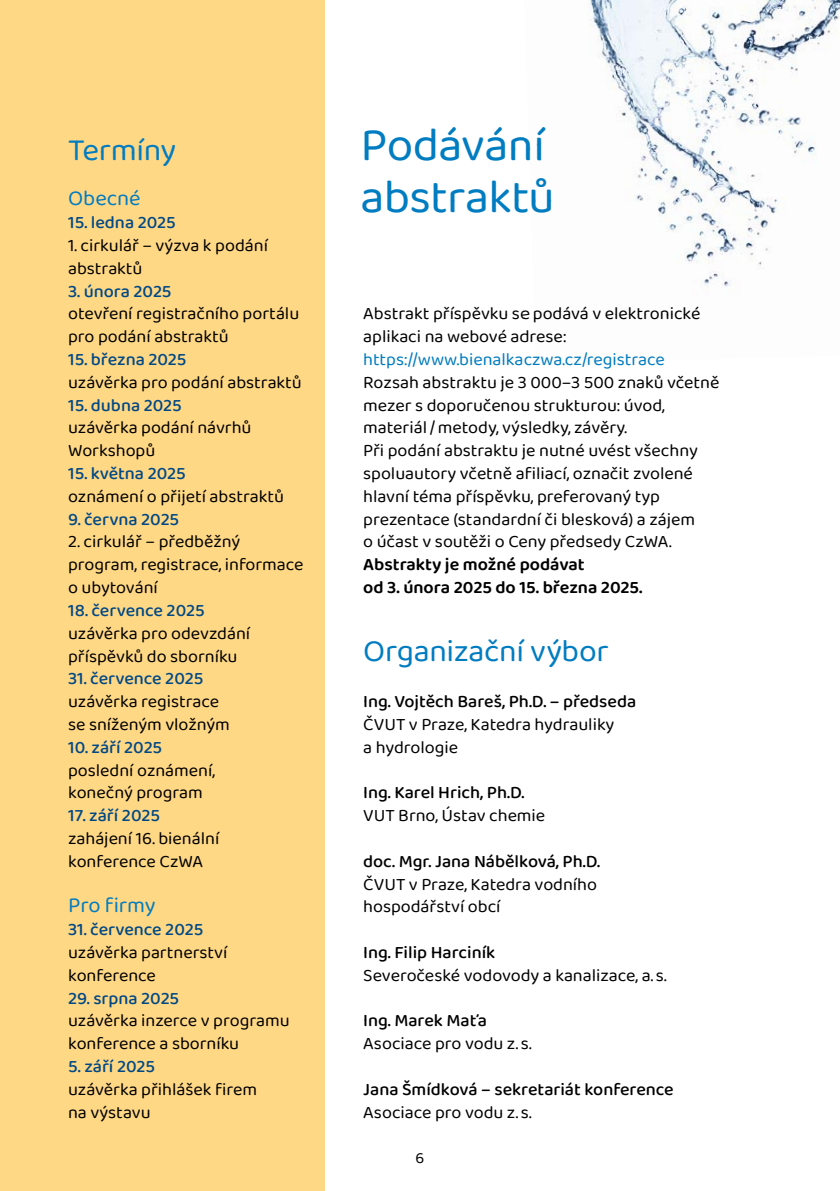
<style>
.page{position:relative;width:840px;height:1191px;background:#fff}
.page>*{position:absolute;margin:0;border:0;box-sizing:border-box;transform-origin:0 0}
.t1{font:48px/52px "Baloo Chettan 2";letter-spacing:-.015em;color:#007cc1}
.t2{font:32px "Baloo Chettan 2";letter-spacing:-.01em;color:#007cc1}
.t3{font:22px "Baloo Chettan 2";letter-spacing:-.005em;color:#007cc1}
.t4{font:18px/22.8px "Baloo Chettan 2";color:#000}
.t5{font:500 18px "Baloo Chettan 2";letter-spacing:-.005em;color:#004884}
.t6{font:500 18px "Baloo Chettan 2";color:#000}
.t7{font:600 18px/22.8px "Baloo Chettan 2";color:#000}
.t8{font:18px "Baloo Chettan 2";color:#007cc1}
.t9{font:16px "Baloo Chettan 2";color:#000}
</style>
<div class="page">
<div style="left:0;top:0;width:325px;height:1191px;background:#ffd885"></div>
<img style="left:588px;top:0;width:251px;height:287px">
<h2 class="t2" style="left:68px;top:127px;width:110px">Termíny</h2>
<p class="t3" style="left:68px;top:183px;width:74px">Obecné</p>
<p class="t5" style="left:68px;top:209px;width:109px">15. ledna 2025</p>
<p class="t4" style="left:68px;top:233px;width:201px">1. cirkulář – výzva k podání abstraktů</p>
<p class="t5" style="left:68px;top:278px;width:105px">3. února 2025</p>
<p class="t4" style="left:68px;top:302px;width:232px">otevření registračního portálu pro podání abstraktů</p>
<p class="t5" style="left:68px;top:346px;width:120px">15. března 2025</p>
<p class="t4" style="left:68px;top:370px;width:235px">uzávěrka pro podání abstraktů</p>
<p class="t5" style="left:68px;top:392px;width:115px">15. dubna 2025</p>
<p class="t4" style="left:68px;top:416px;width:185px">uzávěrka podání návrhů<br>Workshopů</p>
<p class="t5" style="left:68px;top:460px;width:119px">15. května 2025</p>
<p class="t4" style="left:68px;top:484px;width:217px">oznámení o přijetí abstraktů</p>
<p class="t5" style="left:68px;top:506px;width:112px">9. června 2025</p>
<p class="t4" style="left:68px;top:530px;width:237px">2. cirkulář – předběžný program, registrace, informace o ubytování</p>
<p class="t5" style="left:68px;top:597px;width:138px">18. července 2025</p>
<p class="t4" style="left:68px;top:621px;width:183px">uzávěrka pro odevzdání příspěvků do sborníku</p>
<p class="t5" style="left:68px;top:666px;width:137px">31. července 2025</p>
<p class="t4" style="left:68px;top:690px;width:163px">uzávěrka registrace se sníženým vložným</p>
<p class="t5" style="left:68px;top:734px;width:96px">10. září 2025</p>
<p class="t4" style="left:68px;top:758px;width:148px">poslední oznámení, konečný program</p>
<p class="t5" style="left:68px;top:802px;width:93px">17. září 2025</p>
<p class="t4" style="left:68px;top:826px;width:153px">zahájení 16. bienální konference CzWA</p>
<p class="t3" style="left:68px;top:890px;width:89px">Pro firmy</p>
<p class="t5" style="left:68px;top:916px;width:137px">31. července 2025</p>
<p class="t4" style="left:68px;top:940px;width:161px">uzávěrka partnerství konference</p>
<p class="t5" style="left:68px;top:985px;width:113px">29. srpna 2025</p>
<p class="t4" style="left:68px;top:1009px;width:223px">uzávěrka inzerce v programu konference a sborníku</p>
<p class="t5" style="left:68px;top:1053px;width:88px">5. září 2025</p>
<p class="t4" style="left:68px;top:1077px;width:190px">uzávěrka přihlášek firem na výstavu</p>
<h1 class="t1" style="left:360px;top:118px;width:196px">Podávání abstraktů</h1>
<p class="t4" style="left:363px;top:302px;width:338px">Abstrakt příspěvku se podává v elektronické aplikaci na webové adrese:</p>
<p class="t8" style="left:363px;top:346px;width:303px">https://www.bienalkaczwa.cz/registrace</p>
<p class="t4" style="left:363px;top:370px;width:357px">Rozsah abstraktu je 3 000–3 500 znaků včetně mezer s doporučenou strukturou: úvod, materiál / metody, výsledky, závěry.<br>Při podání abstraktu je nutné uvést všechny spoluautory včetně afiliací, označit zvolené hlavní téma příspěvku, preferovaný typ prezentace (standardní či blesková) a zájem<br>o účast v soutěži o Ceny předsedy CzWA.</p>
<p class="t7" style="left:363px;top:553px;width:281px">Abstrakty je možné podávat<br>od 3. února 2025 do 15. března 2025.</p>
<h2 class="t2" style="left:363px;top:629px;width:247px">Organizační výbor</h2>
<p class="t6" style="left:363px;top:688px;width:274px">Ing. Vojtěch Bareš, Ph.D. – předseda</p>
<p class="t4" style="left:363px;top:712px;width:252px">ČVUT v Praze, Katedra hydrauliky a hydrologie</p>
<p class="t6" style="left:363px;top:779px;width:163px">Ing. Karel Hrich, Ph.D.</p>
<p class="t4" style="left:363px;top:803px;width:183px">VUT Brno, Ústav chemie</p>
<p class="t6" style="left:363px;top:848px;width:238px">doc. Mgr. Jana Nábělková, Ph.D.</p>
<p class="t4" style="left:363px;top:872px;width:235px">ČVUT v Praze, Katedra vodního hospodářství obcí</p>
<p class="t6" style="left:363px;top:939px;width:133px">Ing. Filip Harciník</p>
<p class="t4" style="left:363px;top:963px;width:305px">Severočeské vodovody a kanalizace, a. s.</p>
<p class="t6" style="left:363px;top:1007px;width:125px">Ing. Marek Maťa</p>
<p class="t4" style="left:363px;top:1031px;width:170px">Asociace pro vodu z. s.</p>
<p class="t6" style="left:363px;top:1076px;width:312px">Jana Šmídková – sekretariát konference</p>
<p class="t4" style="left:363px;top:1100px;width:170px">Asociace pro vodu z. s.</p>
<p class="t9" style="left:415px;top:1147px;width:10px">6</p>
</div>
